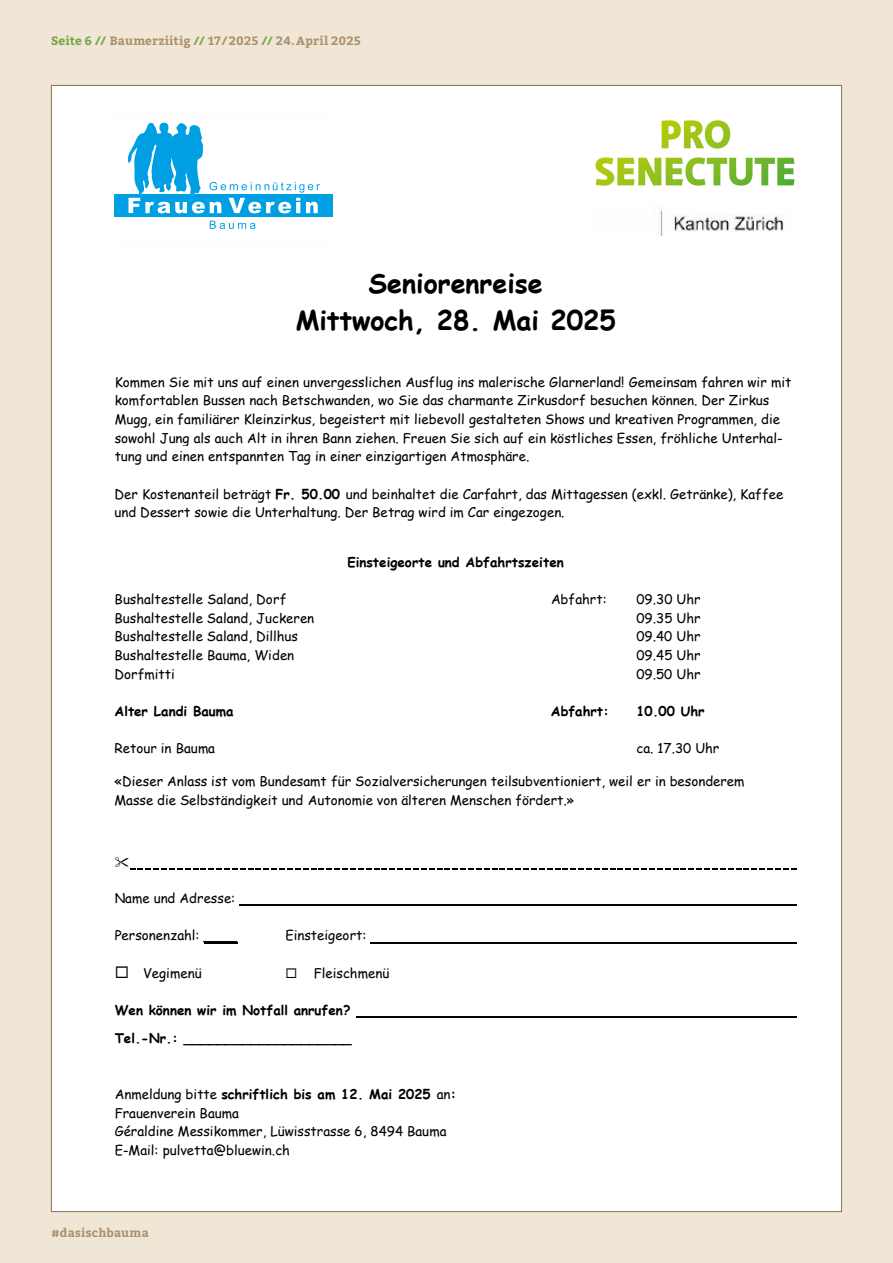
<style>
.page{position:relative;width:893px;height:1263px;background:#f0e6d5}
.page>*{position:absolute;margin:0;border:0;box-sizing:border-box;transform-origin:0 0}
.t1{font:700 26.85px/37.3px "Comic Sans MS";color:#000;text-align:center}
.t2{font:13.35px/18.6px "Comic Sans MS";color:#000}
.t3{font:700 13.35px/27.9px "Comic Sans MS";color:#000}
.t4{font:700 12px "Bitter";letter-spacing:.02em;color:#aa916f}
.s1{color:#77a447}
.s2{font-weight:700}
</style>
<div class="page">
<div style="left:51px;top:85px;width:791px;height:1126px;background:#fff"></div>
<hr style="left:239px;top:905px;width:558px;height:1px;background:#000">
<hr style="left:204px;top:942px;width:33px;height:1px;background:#000">
<hr style="left:371px;top:942px;width:426px;height:1px;background:#000">
<hr style="left:357px;top:1017px;width:440px;height:1px;background:#000">
<img style="left:660px;top:210px;width:124px;height:26px">
<div style="left:115px;top:195px;width:218px;height:22px;background:#009fe3"></div>
<svg style="left:210px;top:221px;width:45px;height:8px"></svg>
<svg style="left:128px;top:123px;width:192px;height:90px"></svg>
<svg style="left:595px;top:120px;width:200px;height:66px"></svg>
<svg style="left:130px;top:868px;width:666px;height:1px"></svg>
<p class="t4" style="left:51px;top:33px;width:311px"><span class="s1">Seite 6 //</span> Baumerziitig <span class="s1">//</span> 17/ 2025 <span class="s1">//</span> 24.April 2025</p>
<h1 class="t1" style="left:296px;top:263px;width:322px">Seniorenreise<br>Mittwoch, 28. Mai 2025</h1>
<p class="t2" style="left:115px;top:372px;width:678px">Kommen Sie mit uns auf einen unvergesslichen Ausflug ins malerische Glarnerland! Gemeinsam fahren wir mit komfortablen Bussen nach Betschwanden, wo Sie das charmante Zirkusdorf besuchen können. Der Zirkus Mugg, ein familiärer Kleinzirkus, begeistert mit liebevoll gestalteten Shows und kreativen Programmen, die sowohl Jung als auch Alt in ihren Bann ziehen. Freuen Sie sich auf ein köstliches Essen, fröhliche Unterhal&shy;tung und einen entspannten Tag in einer einzigartigen Atmosphäre.</p>
<p class="t2" style="left:115px;top:484px;width:670px">Der Kostenanteil beträgt <span class="s2">Fr. 50.00</span> und beinhaltet die Carfahrt, das Mittagessen (exkl. Getränke), Kaffee und Dessert sowie die Unterhaltung. Der Betrag wird im Car eingezogen.</p>
<p class="t3" style="left:347px;top:547px;width:218px">Einsteigeorte und Abfahrtszeiten</p>
<p class="t2" style="left:115px;top:589px;width:173px">Bushaltestelle Saland, Dorf</p>
<p class="t2" style="left:551px;top:589px;width:57px">Abfahrt:</p>
<p class="t2" style="left:636px;top:589px;width:66px">09.30 Uhr</p>
<p class="t2" style="left:115px;top:608px;width:201px">Bushaltestelle Saland, Juckeren</p>
<p class="t2" style="left:636px;top:608px;width:66px">09.35 Uhr</p>
<p class="t2" style="left:115px;top:627px;width:185px">Bushaltestelle Saland, Dillhus</p>
<p class="t2" style="left:636px;top:627px;width:66px">09.40 Uhr</p>
<p class="t2" style="left:115px;top:645px;width:181px">Bushaltestelle Bauma, Widen</p>
<p class="t2" style="left:636px;top:645px;width:66px">09.45 Uhr</p>
<p class="t2" style="left:115px;top:664px;width:62px">Dorfmitti</p>
<p class="t2" style="left:636px;top:664px;width:66px">09.50 Uhr</p>
<p class="t3" style="left:115px;top:697px;width:121px">Alter Landi Bauma</p>
<p class="t3" style="left:551px;top:697px;width:60px">Abfahrt:</p>
<p class="t3" style="left:636px;top:697px;width:70px">10.00 Uhr</p>
<p class="t2" style="left:115px;top:739px;width:102px">Retour in Bauma</p>
<p class="t2" style="left:636px;top:739px;width:84px">ca. 17.30 Uhr</p>
<p class="t2" style="left:115px;top:771px;width:631px">«Dieser Anlass ist vom Bundesamt für Sozialversicherungen teilsubventioniert, weil er in besonderem<br>Masse die Selbständigkeit und Autonomie von älteren Menschen fördert.»</p>
<p class="t2" style="left:115px;top:888px;width:122px">Name und Adresse:</p>
<p class="t2" style="left:115px;top:926px;width:124px">Personenzahl: ____</p>
<p class="t2" style="left:285px;top:926px;width:83px">Einsteigeort:</p>
<p class="t2" style="left:115px;top:963px;width:89px">◻ Vegimenü</p>
<p class="t2" style="left:285px;top:963px;width:105px">◻ Fleischmenü</p>
<p class="t3" style="left:115px;top:996px;width:238px">Wen können wir im Notfall anrufen?<br>Tel.-Nr.: ____________________</p>
<p class="t2" style="left:115px;top:1084px;width:343px">Anmeldung bitte <span class="s2">schriftlich bis am 12. Mai 2025</span> an<span class="s2">:<br></span>Frauenverein Bauma<br>Géraldine Messikommer, Lüwisstrasse 6, 8494 Bauma E-Mail: pulvetta@bluewin.ch</p>
<p class="t4" style="left:51px;top:1225px;width:99px">#dasischbauma</p>
</div>
